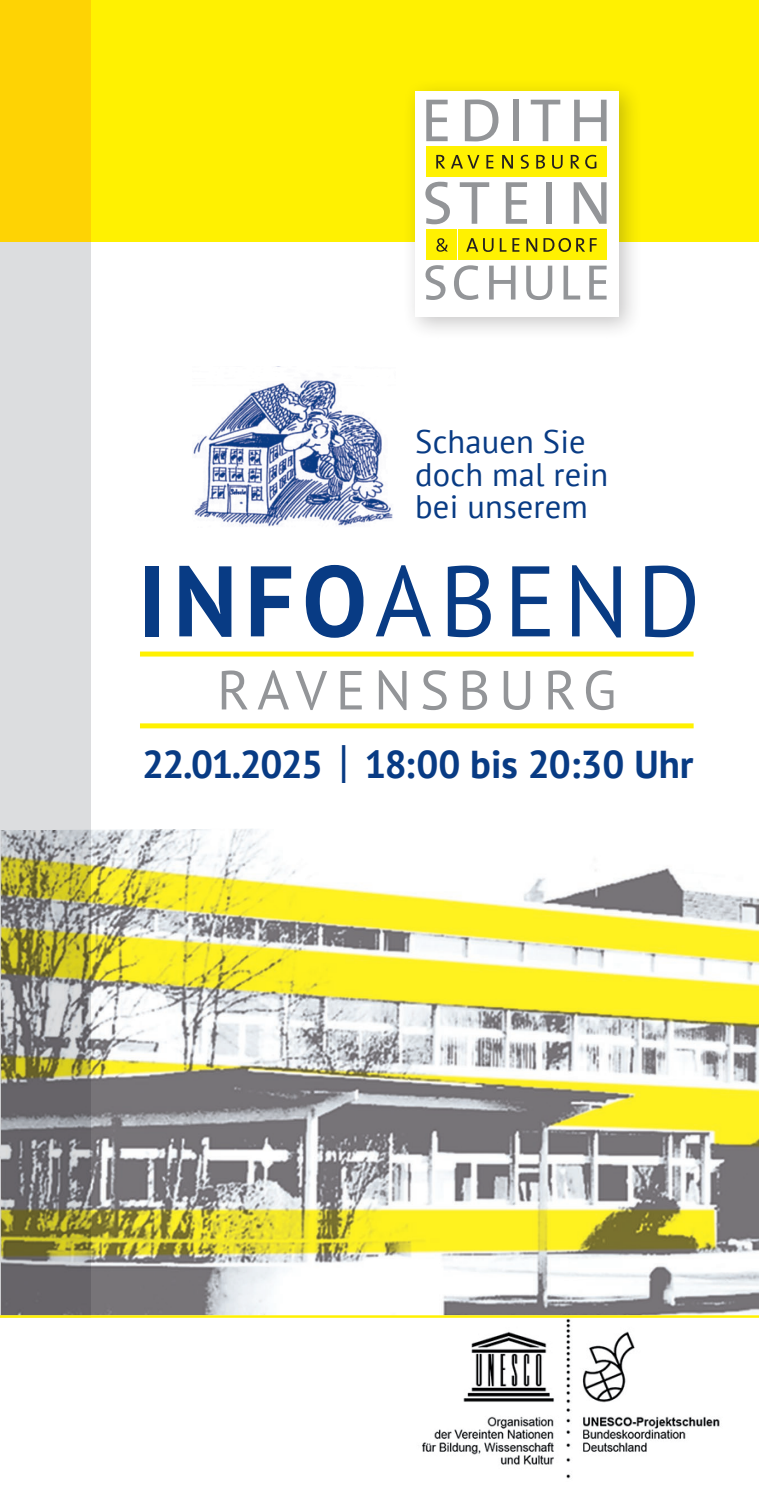
<style>
.page{position:relative;width:759px;height:1503px;background:#fff}
.page>*{position:absolute;margin:0;border:0;box-sizing:border-box;transform-origin:0 0}
.t1{font:100px "PT Sans";letter-spacing:.08em;color:#083b84}
.t2{font:55px "PT Sans";letter-spacing:.16em;color:#939598}
.t3{font:700 38.75px "PT Sans";letter-spacing:-.02em;color:#083b84}
.t4{font:32.5px/32.5px "PT Sans";letter-spacing:.005em;color:#083b84}
.s1{font-weight:700}
.s2{font-weight:400;font-size:53.75px}
</style>
<div class="page">
<img style="left:90px;top:669px;width:668px;height:646px">
<svg style="left:0;top:241px;width:90px;height:1074px;background:#babaae"></svg>
<div style="left:0;top:0;width:758px;height:241px;background:#fff101"></div>
<div style="left:0;top:0;width:90px;height:241px;background:#fed304"></div>
<div style="left:401px;top:78px;width:241px;height:263px;background:#231f20;opacity:.25"></div>
<div style="left:415px;top:92px;width:204px;height:225px;background:#fff"></div>
<div style="left:426px;top:230px;width:30px;height:30px;background:#fff101"></div>
<svg style="left:426px;top:100px;width:21px;height:41px"></svg>
<svg style="left:464px;top:99px;width:34px;height:42px"></svg>
<div style="left:513px;top:100px;width:5px;height:41px;background:#939598"></div>
<svg style="left:530px;top:100px;width:30px;height:41px"></svg>
<svg style="left:574px;top:100px;width:32px;height:41px"></svg>
<svg style="left:425px;top:182px;width:24px;height:42px"></svg>
<svg style="left:459px;top:182px;width:30px;height:42px"></svg>
<svg style="left:505px;top:182px;width:22px;height:42px"></svg>
<div style="left:546px;top:182px;width:5px;height:42px;background:#939598"></div>
<svg style="left:573px;top:182px;width:33px;height:42px"></svg>
<svg style="left:425px;top:265px;width:20px;height:35px"></svg>
<svg style="left:454px;top:265px;width:24px;height:35px"></svg>
<svg style="left:489px;top:266px;width:26px;height:33px"></svg>
<svg style="left:526px;top:266px;width:26px;height:34px"></svg>
<svg style="left:563px;top:266px;width:17px;height:33px"></svg>
<svg style="left:589px;top:266px;width:17px;height:33px"></svg>
<div style="left:426px;top:146px;width:180px;height:31px;background:#fff101"></div>
<div style="left:458px;top:230px;width:148px;height:30px;background:#fff101"></div>
<svg style="left:436px;top:238px;width:11px;height:14px"></svg>
<svg style="left:436px;top:155px;width:9px;height:13px"></svg>
<svg style="left:451px;top:155px;width:28px;height:13px"></svg>
<svg style="left:486px;top:155px;width:7px;height:13px"></svg>
<svg style="left:502px;top:155px;width:10px;height:13px"></svg>
<svg style="left:520px;top:155px;width:8px;height:14px"></svg>
<svg style="left:536px;top:155px;width:8px;height:14px"></svg>
<svg style="left:552px;top:155px;width:10px;height:14px"></svg>
<svg style="left:570px;top:155px;width:9px;height:13px"></svg>
<svg style="left:585px;top:155px;width:11px;height:14px"></svg>
<svg style="left:466px;top:238px;width:27px;height:14px"></svg>
<svg style="left:499px;top:238px;width:7px;height:14px"></svg>
<svg style="left:512px;top:238px;width:7px;height:14px"></svg>
<svg style="left:526px;top:238px;width:11px;height:14px"></svg>
<svg style="left:543px;top:238px;width:27px;height:14px"></svg>
<svg style="left:576px;top:238px;width:20px;height:14px"></svg>
<div style="left:140px;top:651px;width:553px;height:5px;background:#fff101"></div>
<div style="left:140px;top:723px;width:553px;height:5px;background:#fff101"></div>
<img style="left:416px;top:1317px;width:310px;height:162px">
<hr style="left:0;top:1315px;width:758px;height:2px;background:#fff101">
<img style="left:193px;top:380px;width:200px;height:147px">
<p class="t4" style="left:415px;top:425px;width:194px">Schauen Sie doch mal rein bei unserem</p>
<h1 class="t1" style="left:138px;top:537px;width:563px"><span class="s1">INFO</span>ABEND</h1>
<h2 class="t2" style="left:217px;top:654px;width:401px">RAVENSBURG</h2>
<p class="t3" style="left:142px;top:738px;width:552px">22.01.2025 <span class="s2">I</span> 18:00 bis 20:30 Uhr</p>
</div>
